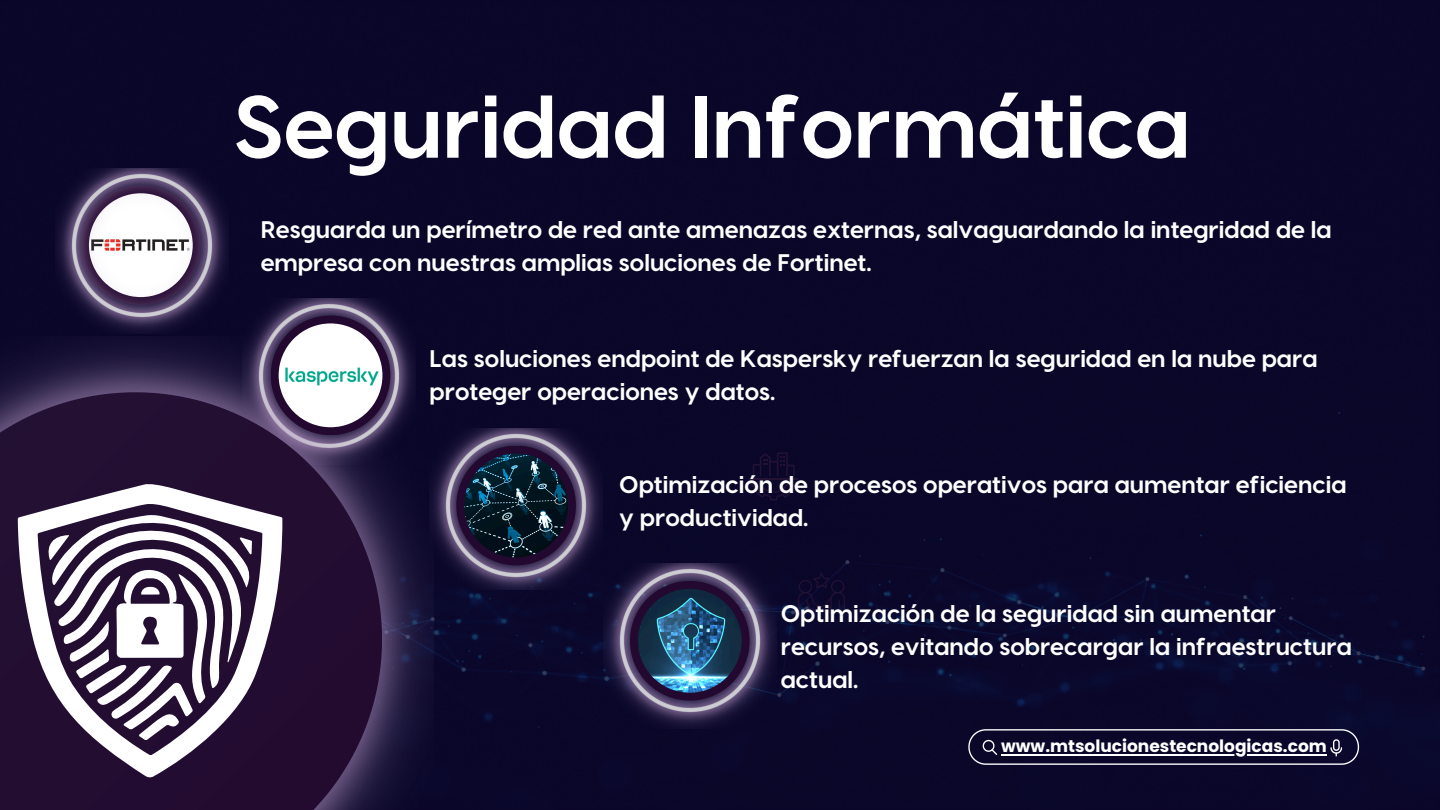
<style>
.page{position:relative;width:1440px;height:810px;background:#0a0729}
.page>*{position:absolute;margin:0;border:0;box-sizing:border-box;transform-origin:0 0}
.t1{font:700 88px "Visby CF";color:#fff}
.t2{font:700 24px/33px "Visby CF";color:#fff}
.t3{font:700 17px "Poppins";color:#fff}
</style>
<div class="page">
<img style="left:242px;top:299px;width:174px;height:38px">
<img style="left:434px;top:428px;width:169px;height:161px">
<img style="left:0;top:337px;width:434px;height:473px">
<svg style="left:0;top:392px;width:382px;height:418px;fill:#230e32"></svg>
<svg style="left:18px;top:483px;width:265px;height:295px;fill:#230f32"></svg>
<svg style="left:798px;top:573px;width:47px;height:41px"></svg>
<svg style="left:750px;top:452px;width:48px;height:48px"></svg>
<svg style="left:271px;top:316px;width:119px;height:119px"></svg>
<img style="left:279px;top:323px;width:103px;height:104px">
<svg style="left:456px;top:446px;width:120px;height:119px"></svg>
<img style="left:464px;top:454px;width:104px;height:103px">
<img style="left:603px;top:564px;width:173px;height:165px">
<svg style="left:630px;top:581px;width:120px;height:120px"></svg>
<img style="left:638px;top:589px;width:104px;height:104px">
<img style="left:55px;top:168px;width:174px;height:166px">
<svg style="left:968px;top:729px;width:391px;height:36px"></svg>
<hr style="left:1001px;top:754px;width:326px;height:1px;background:#fff">
<p class="t1" style="left:233px;top:69px;width:959px">Seguridad Informática</p>
<h1 class="t2" style="left:261px;top:211px;width:1073px">Resguarda un perímetro de red ante amenazas externas, salvaguardando la integridad de la empresa con nuestras amplias soluciones de Fortinet.</h1>
<p class="t2" style="left:430px;top:341px;width:890px">Las soluciones endpoint de Kaspersky refuerzan la seguridad en la nube para proteger operaciones y datos.</p>
<p class="t2" style="left:619px;top:466px;width:729px">Optimización de procesos operativos para aumentar eficiencia y productividad.</p>
<p class="t2" style="left:781px;top:596px;width:573px">Optimización de la seguridad sin aumentar recursos, evitando sobrecargar la infraestructura actual.</p>
<p class="t3" style="left:1001px;top:735px;width:327px">www.mtsolucionestecnologicas.com</p>
</div>
